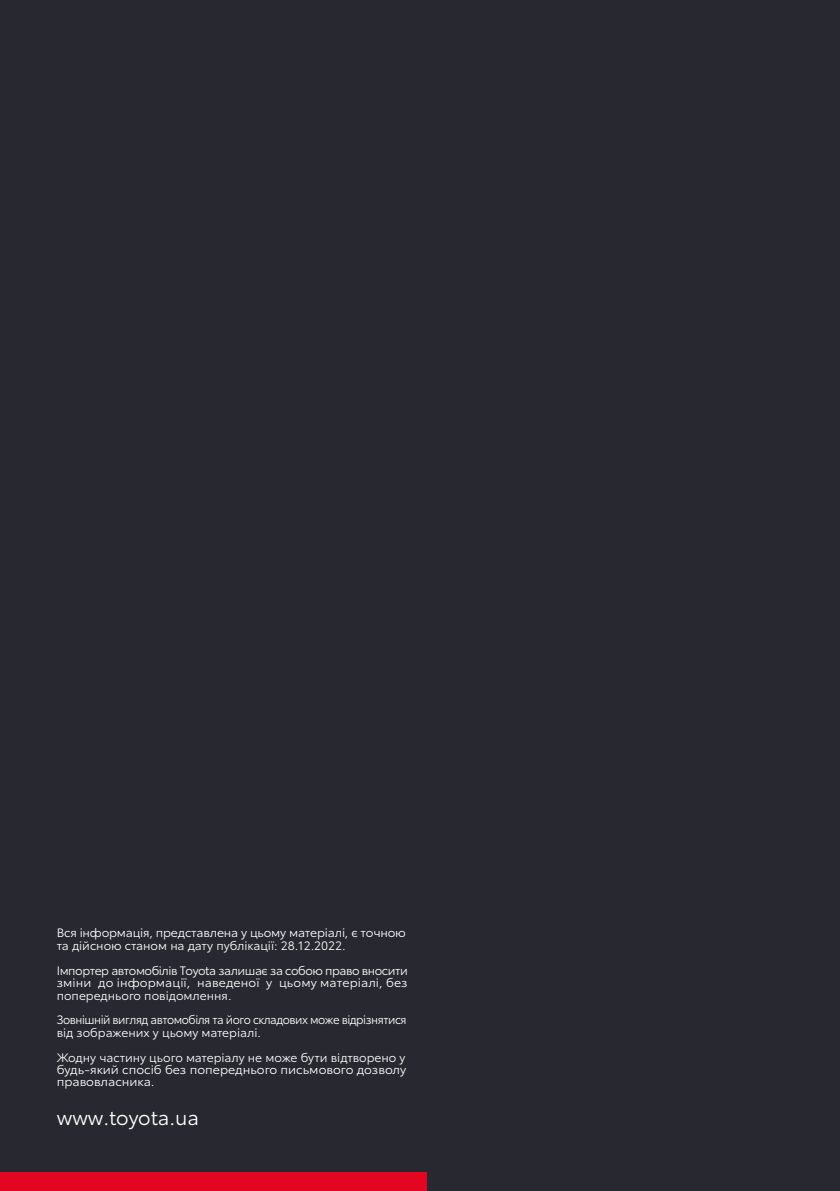
<style>
.page{position:relative;width:840px;height:1191px;background:#fff}
.page>*{position:absolute;margin:0;border:0;box-sizing:border-box;transform-origin:0 0}
.t1{font:20px "Toyota Type";color:#fff}
.t2{font:12px/12.4px "Toyota Type";letter-spacing:-.01em;color:#fff;text-align:justify}
.t3{font:12px/12.4px "Toyota Type";letter-spacing:-.04em;color:#fff;scale:.95 1}
</style>
<div class="page">
<div style="left:0;top:0;width:839px;height:1191px;background:#282830"></div>
<div style="left:0;top:1172px;width:426px;height:19px;background:#e40521"></div>
<p class="t2" style="left:57px;top:926px;width:350px">Вся інформація, представлена у цьому матеріалі, є точною та дійсною станом на дату публікації: 28.12.2022.</p>
<p class="t2" style="left:57px;top:963px;width:352px">Імпортер автомобілів Toyota залишає за собою право вносити зміни до інформації, наведеної у цьому матеріалі, без попереднього повідомлення.</p>
<p class="t3" style="left:57px;top:1013px;width:369px">Зовнішній вигляд автомобіля та його складових може відрізнятися від зображених у цьому матеріалі.</p>
<p class="t2" style="left:57px;top:1050px;width:351px">Жодну частину цього матеріалу не може бути відтворено у будь-який спосіб без попереднього письмового дозволу правовласника.</p>
<h1 class="t1" style="left:57px;top:1102px;width:144px">www.toyota.ua</h1>
</div>
